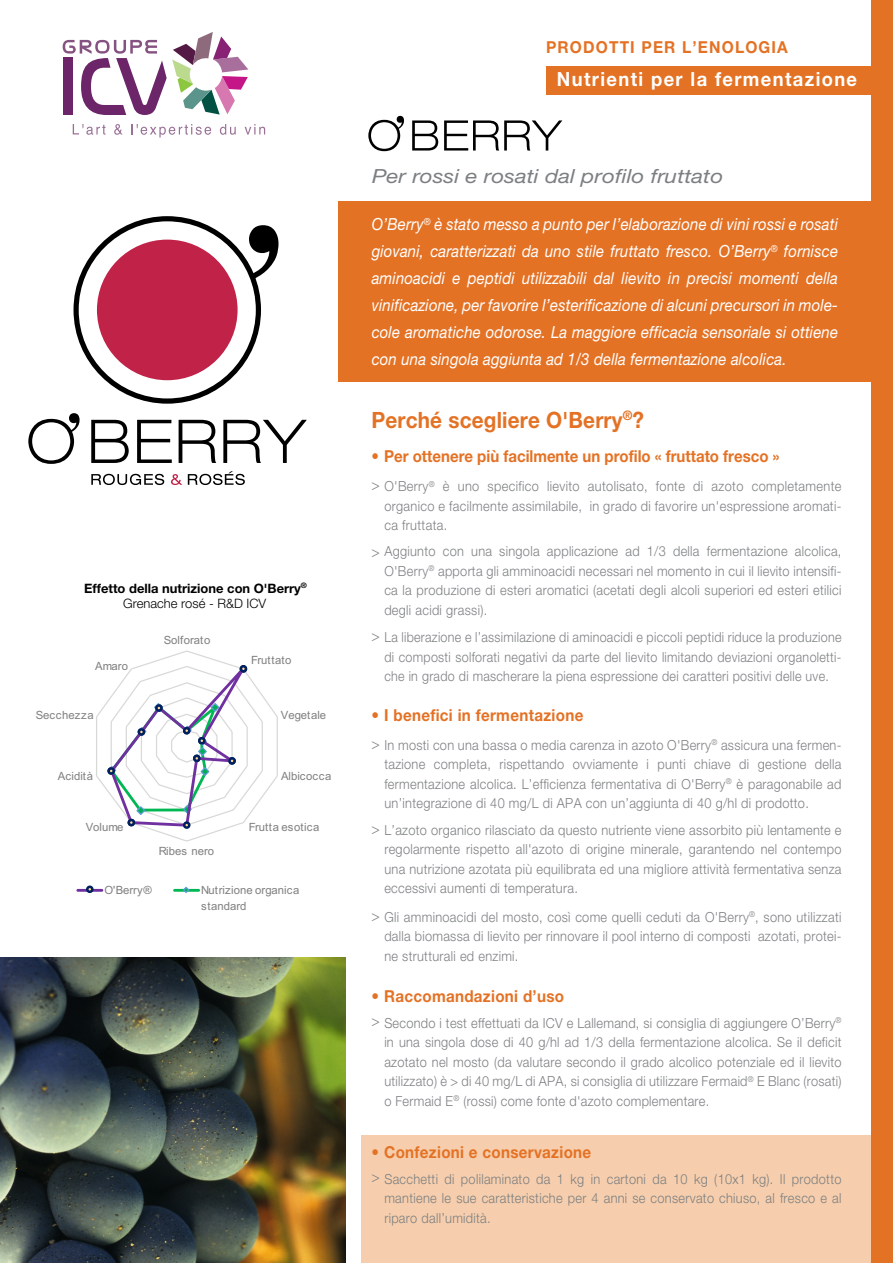
<style>
.page{position:relative;width:893px;height:1263px;background:#fff}
.page>*{position:absolute;margin:0;border:0;box-sizing:border-box;transform-origin:0 0}
.t1{font:700 22.5px "Helvetica Neue";letter-spacing:.01em;color:#e47225;scale:.92 1}
.t2{font:italic 19.5px "Helvetica Neue";color:#7c7f81;scale:1.15 1}
.t3{font:700 19.5px "Helvetica Neue";letter-spacing:.075em;color:#fff;scale:.94 1}
.t4{font:italic 16.65px/27px "Helvetica Neue";letter-spacing:.01em;color:#fff;text-align:justify;scale:.9 1}
.t5{font:700 16.5px "Helvetica Neue";letter-spacing:.02em;color:#e47225;scale:.92 1}
.t6{font:700 16.5px "Helvetica Neue";color:#e47225;scale:.91 1}
.t7{font:700 16.5px "Helvetica Neue";letter-spacing:.075em;color:#e47225;scale:.94 1}
.t8{font:300 13.8px/19.5px "Helvetica Neue";letter-spacing:.025em;color:#7c7f81;text-align:justify;scale:.92 1}
.t9{font:300 13.8px/19.5px "Helvetica Neue";letter-spacing:.025em;color:#7c7f81;text-align:justify;scale:.9 1}
.t10{font:700 12.9px/15.6px "Helvetica Neue";color:#000001;text-align:center}
.t11{font:11.4px/15.5px "Arial";color:#7f7f7f}
.s1{font-weight:300}
.s2{font-size:15px}
</style>
<div class="page">
<div style="left:362px;top:1135px;width:531px;height:128px;background:#f6cead"></div>
<div style="left:0;top:201px;width:893px;height:180px;background:#e47225"></div>
<svg style="left:73px;top:124px;width:33px;height:11px"></svg>
<svg style="left:114px;top:124px;width:8px;height:11px"></svg>
<svg style="left:131px;top:124px;width:80px;height:14px"></svg>
<svg style="left:220px;top:124px;width:16px;height:11px"></svg>
<svg style="left:245px;top:124px;width:20px;height:10px"></svg>
<svg style="left:63px;top:32px;width:185px;height:83px"></svg>
<div style="left:0;top:194px;width:337px;height:323px;background:#fff"></div>
<svg style="left:91px;top:474px;width:73px;height:11px"></svg>
<svg style="left:171px;top:474px;width:11px;height:11px"></svg>
<svg style="left:188px;top:471px;width:57px;height:14px"></svg>
<svg style="left:74px;top:216px;width:204px;height:188px"></svg>
<svg style="left:91px;top:420px;width:38px;height:43px"></svg>
<svg style="left:137px;top:420px;width:35px;height:43px"></svg>
<svg style="left:179px;top:420px;width:37px;height:43px"></svg>
<svg style="left:223px;top:420px;width:84px;height:43px"></svg>
<svg style="left:28px;top:413px;width:52px;height:51px"></svg>
<div style="left:546px;top:66px;width:327px;height:29px;background:#e47225"></div>
<div style="left:872px;top:0;width:21px;height:1263px;background:#e47225"></div>
<svg style="left:412px;top:120px;width:26px;height:31px"></svg>
<svg style="left:444px;top:120px;width:118px;height:31px"></svg>
<svg style="left:368px;top:116px;width:36px;height:35px"></svg>
<img style="left:0;top:957px;width:346px;height:306px">
<svg style="left:96px;top:650px;width:182px;height:192px"></svg>
<div style="left:240px;top:665px;width:7px;height:7px;border:3px solid #002060;border-radius:50%"></div>
<hr style="left:78px;top:889px;width:24px;height:3px;background:#7030a0">
<div style="left:86px;top:885px;width:8px;height:8px;border:3px solid #002060;border-radius:50%"></div>
<hr style="left:175px;top:889px;width:24px;height:3px;background:#00b853">
<svg style="left:182px;top:887px;width:8px;height:6px"></svg>
<p class="t10" style="left:84px;top:580px;width:224px">Effetto della nutrizione con O'Berry<sup>®<br></sup><span class="s1">Grenache rosé - R&amp;D ICV</span></p>
<p class="t11" style="left:164px;top:632px;width:48px">!"#$"%&amp;'"</p>
<p class="t11" style="left:95px;top:658px;width:34px">8;&amp;%"</p>
<p class="t11" style="left:251px;top:652px;width:42px">+%,''&amp;'"</p>
<p class="t11" style="left:36px;top:707px;width:59px">!4::B4CC&amp;</p>
<p class="t11" style="left:281px;top:707px;width:47px">3454'&amp;#4</p>
<p class="t11" style="left:58px;top:768px;width:37px">8:0@0'A</p>
<p class="t11" style="left:281px;top:768px;width:52px">8#90:"::&amp;</p>
<p class="t11" style="left:86px;top:819px;width:39px">3"#,;4</p>
<p class="t11" style="left:249px;top:819px;width:72px">+%,''&amp;=41"'0:&amp;</p>
<p class="t11" style="left:159px;top:843px;width:57px">&gt;0941=64%"</p>
<p class="t11" style="left:104px;top:882px;width:53px">DE/4%%FG=</p>
<p class="t11" style="left:201px;top:882px;width:103px">H,'%0C0"64="%5&amp;60:&amp;=<br>1'&amp;6@&amp;%@</p>
<p class="t7" style="left:546px;top:37px;width:259px">PRODOTTI PER L’ENOLOGIA</p>
<h2 class="t3" style="left:557px;top:67px;width:321px">Nutrienti per la fermentazione</h2>
<h2 class="t2" style="left:372px;top:165px;width:307px">Per rossi e rosati dal profilo fruttato</h2>
<p class="t4" style="left:372px;top:210px;width:520px">O’Berry<sup>®</sup> è stato messo a punto per l’elaborazione di vini rossi e rosati giovani, caratterizzati da uno stile fruttato fresco. O’Berry<sup>®</sup> fornisce aminoacidi e peptidi utilizzabili dal lievito in precisi momenti della vinificazione, per favorire l’esterificazione di alcuni precursori in mole&shy;cole aromatiche odorose. La maggiore efficacia sensoriale si ottiene con una singola aggiunta ad 1/3 della fermentazione alcolica.</p>
<h1 class="t1" style="left:371px;top:406px;width:298px">Perché scegliere O'Berry<sup>®</sup>?</h1>
<p class="t6" style="left:371px;top:446px;width:450px">• Per ottenere più facilmente un profilo « fruttato fresco »</p>
<p class="t8" style="left:384px;top:476px;width:498px;text-indent:-13px"><span class="s2">&gt;</span> O'Berry<sup>®</sup> è uno specifico lievito autolisato, fonte di azoto completamente organico e facilmente assimilabile, in grado di favorire un'espressione aromati&shy;ca fruttata.</p>
<p class="t8" style="left:384px;top:541px;width:498px;text-indent:-13px"><span class="s2">&gt;</span> Aggiunto con una singola applicazione ad 1/3 della fermentazione alcolica, O'Berry<sup>®</sup> apporta gli amminoacidi necessari nel momento in cui il lievito intensifi&shy;ca la produzione di esteri aromatici (acetati degli alcoli superiori ed esteri etilici degli acidi grassi).</p>
<p class="t9" style="left:384px;top:627px;width:509px;text-indent:-13px"><span class="s2">&gt;</span> La liberazione e l’assimilazione di aminoacidi e piccoli peptidi riduce la produzione di composti solforati negativi da parte del lievito limitando deviazioni organoletti&shy;che in grado di mascherare la piena espressione dei caratteri positivi delle uve.</p>
<p class="t5" style="left:371px;top:705px;width:232px">• I benefici in fermentazione</p>
<p class="t8" style="left:384px;top:734px;width:498px;text-indent:-13px"><span class="s2">&gt;</span> In mosti con una bassa o media carenza in azoto O'Berry<sup>®</sup> assicura una fermen&shy;tazione completa, rispettando ovviamente i punti chiave di gestione della fermentazione alcolica. L’efficienza fermentativa di O'Berry<sup>®</sup> è paragonabile ad un’integrazione di 40 mg/L di APA con un’aggiunta di 40 g/hl di prodotto.</p>
<p class="t8" style="left:384px;top:819px;width:498px;text-indent:-13px"><span class="s2">&gt;</span> L’azoto organico rilasciato da questo nutriente viene assorbito più lentamente e regolarmente rispetto all'azoto di origine minerale, garantendo nel contempo una nutrizione azotata più equilibrata ed una migliore attività fermentativa senza eccessivi aumenti di temperatura.</p>
<p class="t8" style="left:384px;top:906px;width:498px;text-indent:-13px"><span class="s2">&gt;</span> Gli amminoacidi del mosto, così come quelli ceduti da O'Berry<sup>®</sup>, sono utilizzati dalla biomassa di lievito per rinnovare il pool interno di composti azotati, protei&shy;ne strutturali ed enzimi.</p>
<p class="t5" style="left:371px;top:986px;width:211px">• Raccomandazioni d’uso</p>
<p class="t8" style="left:384px;top:1013px;width:498px;text-indent:-13px"><span class="s2">&gt;</span> Secondo i test effettuati da ICV e Lallemand, si consiglia di aggiungere O’Berry<sup>® </sup>in una singola dose di 40 g/hl ad 1/3 della fermentazione alcolica. Se il deficit azotato nel mosto (da valutare secondo il grado alcolico potenziale ed il lievito utilizzato) è &gt; di 40 mg/L di APA, si consiglia di utilizzare Fermaid<sup>®</sup> E Blanc (rosati) o Fermaid E<sup>®</sup> (rossi) come fonte d'azoto complementare.</p>
<p class="t5" style="left:371px;top:1142px;width:241px">• Confezioni e conservazione</p>
<p class="t8" style="left:384px;top:1169px;width:498px;text-indent:-13px"><span class="s2">&gt;</span> Sacchetti di polilaminato da 1 kg in cartoni da 10 kg (10x1 kg). Il prodotto mantiene le sue caratteristiche per 4 anni se conservato chiuso, al fresco e al riparo dall’umidità.</p>
</div>
